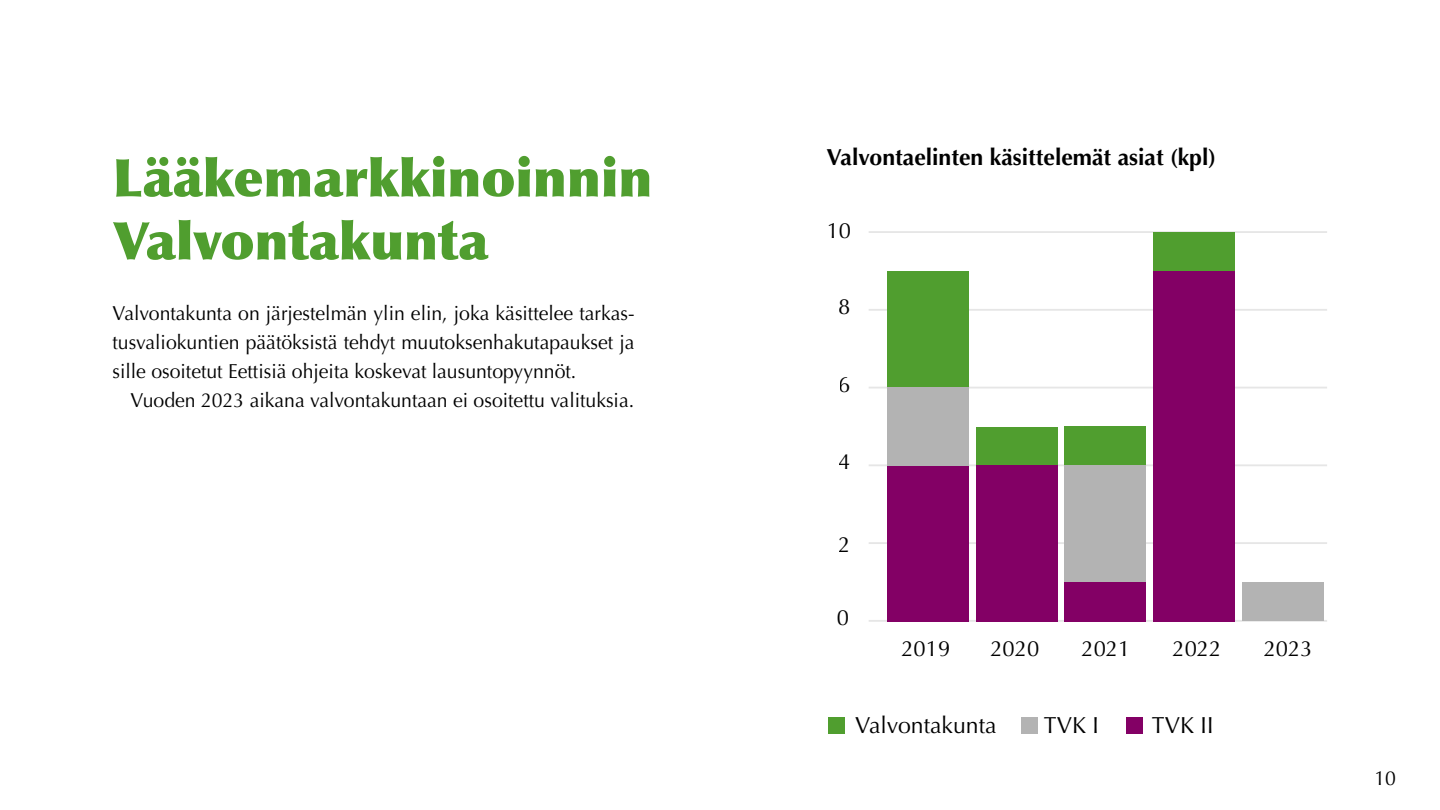
<style>
.page{position:relative;width:1440px;height:810px;background:#fff}
.page>*{position:absolute;margin:0;border:0;box-sizing:border-box;transform-origin:0 0}
.t1{font:900 52.5px/63px "Optima";color:#509e2f}
.Väliotsikko{font:700 23.25px "Optima";color:#000}
.Väliotsikko-2{font:23.25px "Optima";color:#000}
.t2{font:21.98px "Optima";color:#000}
.Leipis_ei_sis{font:20.25px/29.2px "Optima";color:#000;text-align:justify;scale:.96 1}
.Leipis_sis{font:20.25px "Optima";color:#000;scale:.96 1}
</style>
<div class="page">
<hr style="left:869px;top:231px;width:458px;height:2px;background:#e6e6e6">
<hr style="left:869px;top:309px;width:458px;height:2px;background:#e6e6e6">
<hr style="left:869px;top:387px;width:458px;height:2px;background:#e6e6e6">
<hr style="left:869px;top:464px;width:458px;height:2px;background:#e6e6e6">
<hr style="left:869px;top:542px;width:458px;height:2px;background:#e6e6e6">
<hr style="left:869px;top:620px;width:458px;height:2px;background:#e6e6e6">
<div style="left:887px;top:271px;width:81px;height:351px;background:#830065"></div>
<div style="left:887px;top:271px;width:81px;height:116px;background:#509e2f"></div>
<div style="left:887px;top:387px;width:81px;height:78px;background:#b3b3b3"></div>
<div style="left:976px;top:427px;width:81px;height:38px;background:#509e2f"></div>
<div style="left:976px;top:465px;width:81px;height:157px;background:#830065"></div>
<div style="left:1065px;top:582px;width:81px;height:40px;background:#830065"></div>
<div style="left:1065px;top:427px;width:81px;height:38px;background:#509e2f"></div>
<div style="left:1065px;top:465px;width:81px;height:117px;background:#b3b3b3"></div>
<div style="left:1153px;top:268px;width:82px;height:354px;background:#830065"></div>
<div style="left:1153px;top:232px;width:82px;height:39px;background:#509e2f"></div>
<div style="left:1243px;top:582px;width:81px;height:39px;background:#b3b3b3"></div>
<div style="left:829px;top:718px;width:16px;height:16px;background:#509e2f"></div>
<div style="left:1022px;top:718px;width:16px;height:16px;background:#b3b3b3"></div>
<div style="left:1126px;top:718px;width:17px;height:16px;background:#830065"></div>
<p class="t1" style="left:112px;top:147px;width:541px">Lääkemarkkinoinnin<br>Valvontakunta</p>
<p class="Leipis_ei_sis" style="left:112px;top:298px;width:545px">Valvontakunta on järjestelmän ylin elin, joka käsittelee tarkas&shy;tusvaliokuntien päätöksistä tehdyt muutoksenhakutapaukset ja sille osoitetut Eettisiä ohjeita koskevat lausuntopyynnöt.</p>
<p class="Leipis_sis" style="left:130px;top:389px;width:526px">Vuoden 2023 aikana valvontakuntaan ei osoitettu valituksia.</p>
<p class="Väliotsikko" style="left:826px;top:144px;width:391px">Valvontaelinten käsittelemät asiat (kpl)</p>
<p class="t2" style="left:826px;top:218px;width:26px">10</p>
<p class="t2" style="left:839px;top:294px;width:14px">8</p>
<p class="t2" style="left:839px;top:372px;width:14px">6</p>
<p class="t2" style="left:839px;top:449px;width:14px">4</p>
<p class="t2" style="left:839px;top:532px;width:14px">2</p>
<p class="t2" style="left:837px;top:605px;width:14px">0</p>
<p class="t2" style="left:901px;top:636px;width:50px">2019</p>
<p class="t2" style="left:990px;top:636px;width:50px">2020</p>
<p class="t2" style="left:1082px;top:636px;width:50px">2021</p>
<p class="t2" style="left:1172px;top:636px;width:50px">2022</p>
<p class="t2" style="left:1264px;top:636px;width:50px">2023</p>
<p class="Väliotsikko-2" style="left:855px;top:711px;width:143px">Valvontakunta</p>
<p class="Väliotsikko-2" style="left:1044px;top:711px;width:57px">TVK I</p>
<p class="Väliotsikko-2" style="left:1152px;top:711px;width:63px">TVK II</p>
<p class="Leipis_ei_sis" style="left:1374px;top:764px;width:24px">10</p>
</div>
